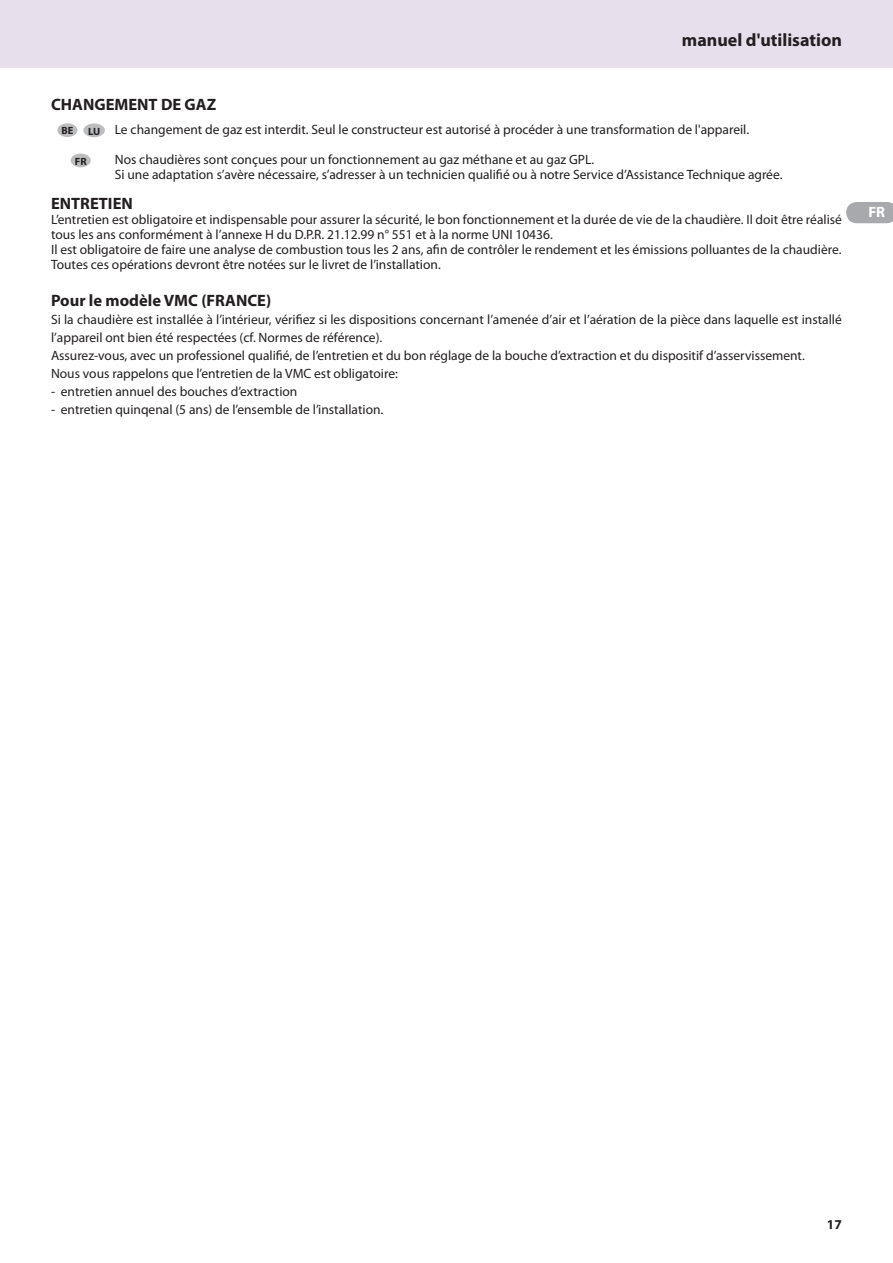
<style>
.page{position:relative;width:893px;height:1263px;background:#fff}
.page>*{position:absolute;margin:0;border:0;box-sizing:border-box;transform-origin:0 0}
.t1{font:700 18px "Myriad Pro";color:#231f20}
.t2{font:700 16.5px "Myriad Pro";color:#231f20}
.t3{font:700 15px "Myriad Pro";color:#fff}
.t4{font:13.5px/15px "Myriad Pro";color:#231f20}
.t5{font:700 13.5px "Myriad Pro";color:#231f20}
.t6{font:700 10.5px "Myriad Pro";color:#231f20}
</style>
<div class="page">
<div style="left:0;top:0;width:893px;height:68px;background:#e8dfec"></div>
<svg style="left:846px;top:202px;width:47px;height:21px"></svg>
<div style="left:57px;top:123px;width:20px;height:14px;background:#bcbdc0;border-radius:50%"></div>
<div style="left:83px;top:123px;width:22px;height:14px;background:#bcbdc0;border-radius:50%"></div>
<div style="left:71px;top:153px;width:20px;height:14px;background:#bcbdc0;border-radius:50%"></div>
<h1 class="t1" style="left:682px;top:28px;width:162px">manuel d'utilisation</h1>
<p class="t2" style="left:51px;top:94px;width:167px">CHANGEMENT DE GAZ</p>
<p class="t4" style="left:115px;top:121px;width:636px">Le changement de gaz est interdit. Seul le constructeur est autorisé à procéder à une transformation de l'appareil.</p>
<p class="t4" style="left:115px;top:151px;width:669px">Nos chaudières sont conçues pour un fonctionnement au gaz méthane et au gaz GPL.<br>Si une adaptation s’avère nécessaire, s’adresser à un technicien qualifié ou à notre Service d’Assistance Technique agrée.</p>
<p class="t2" style="left:51px;top:192px;width:83px">ENTRETIEN</p>
<p class="t4" style="left:51px;top:211px;width:792px">L’entretien est obligatoire et indispensable pour assurer la sécurité, le bon fonctionnement et la durée de vie de la chaudière. Il doit être réalisé tous les ans conformément à l’annexe H du D.P.R. 21.12.99 n° 551 et à la norme UNI 10436.<br>Il est obligatoire de faire une analyse de combustion tous les 2 ans, afin de contrôler le rendement et les émissions polluantes de la chaudière.<br>Toutes ces opérations devront être notées sur le livret de l’installation.</p>
<p class="t2" style="left:51px;top:290px;width:222px">Pour le modèle VMC (FRANCE)</p>
<p class="t4" style="left:51px;top:310px;width:792px;line-height:18px">Si la chaudière est installée à l’intérieur, vérifiez si les dispositions concernant l’amenée d’air et l’aération de la pièce dans laquelle est installé l’appareil ont bien été respectées (cf. Normes de référence).<br>Assurez-vous, avec un professionel qualifié, de l’entretien et du bon réglage de la bouche d’extraction et du dispositif d’asservissement.<br>Nous vous rappelons que l’entretien de la VMC est obligatoire:</p>
<p class="t4" style="left:51px;top:384px;width:248px">- entretien annuel des bouches d’extraction</p>
<p class="t4" style="left:51px;top:402px;width:334px">- entretien quinqenal (5 ans) de l’ensemble de l’installation.</p>
<p class="t6" style="left:61px;top:124px;width:13px">BE</p>
<p class="t6" style="left:88px;top:124px;width:14px">LU</p>
<p class="t6" style="left:75px;top:154px;width:13px">FR</p>
<p class="t3" style="left:868px;top:202px;width:18px">FR</p>
<p class="t5" style="left:827px;top:1215px;width:15px">17</p>
</div>
